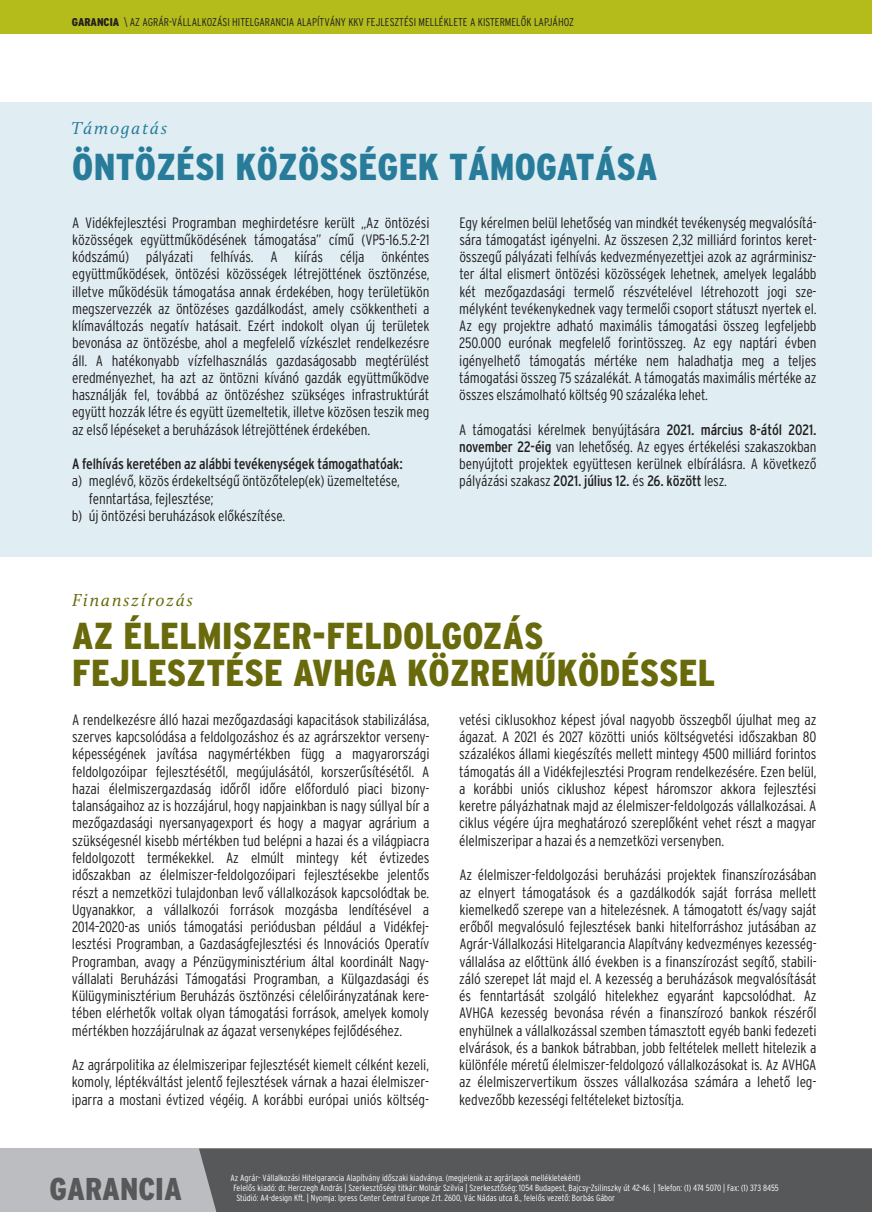
<style>
.page{position:relative;width:872px;height:1212px;background:#fff}
.page>*{position:absolute;margin:0;border:0;box-sizing:border-box;transform-origin:0 0}
.t1{font:37.5px/37px "Interstate Black Condensed HU";letter-spacing:.005em;color:#686a0b}
.t2{font:37.5px "Interstate Black Condensed HU";letter-spacing:.005em;color:#287c9a}
.t3{font:31.5px "Interstate Black Condensed HU";color:#57585a}
.t4{font:italic 18px "Calluna";letter-spacing:.105em;color:#686a0b}
.t5{font:italic 18px "Calluna";letter-spacing:.105em;color:#287c9a}
.t6{font:15px/17.2px "Interstate Light Condensed HU";letter-spacing:-.01em;color:#231f20;text-align:justify}
.t7{font:15px "Interstate Regular Condensed HU";letter-spacing:-.01em;color:#231f20}
.t8{font:11.25px "Interstate Light Condensed HU";color:#231f20}
.t9{font:9px "Interstate Light Condensed HU";color:#fff}
.s1{font-family:"Interstate Black Condensed HU"}
.s2{font-family:"Interstate Regular Condensed HU"}
</style>
<div class="page">
<div style="left:0;top:1148px;width:872px;height:64px;background:#bcbdc0"></div>
<div style="left:199px;top:1148px;width:673px;height:64px;background:#57585a"></div>
<div style="left:0;top:0;width:872px;height:34px;background:#b3bc1b"></div>
<div style="left:0;top:103px;width:872px;height:454px;background:#e0eef4"></div>
<p class="t8" style="left:72px;top:17px;width:503px"><span class="s1">GARANCIA</span> \ AZ AGRÁR-VÁLLALKOZÁSI HITELGARANCIA ALAPÍTVÁNY KKV FEJLESZTÉSI MELLÉKLETE A KISTERMELŐK LAPJÁHOZ</p>
<p class="t5" style="left:71px;top:121px;width:97px">Támogatás</p>
<h1 class="t2" style="left:72px;top:150px;width:586px">ÖNTÖZÉSI KÖZÖSSÉGEK TÁMOGATÁSA</h1>
<p class="t6" style="left:72px;top:214px;width:359px">A Vidékfejlesztési Programban meghirdetésre került „Az öntözési közösségek együttműködésének támogatása” című (VP5-16.5.2-21 kódszámú) pályázati felhívás. A kiírás célja önkéntes együttműködések, öntözési közösségek létrejöttének ösztönzése, illetve működésük támogatása annak érdekében, hogy területükön megszervezzék az öntözéses gazdálkodást, amely csökkentheti a klímaváltozás negatív hatásait. Ezért indokolt olyan új területek bevonása az öntözésbe, ahol a megfelelő vízkészlet rendelkezésre áll. A hatékonyabb vízfelhasználás gazdaságosabb megtérülést eredményezhet, ha azt az öntözni kívánó gazdák együttműködve használják fel, továbbá az öntözéshez szükséges infrastruktúrát együtt hozzák létre és együtt üzemeltetik, illetve közösen teszik meg az első lépéseket a beruházások létrejöttének érdekében.</p>
<p class="t7" style="left:72px;top:457px;width:332px">A felhívás keretében az alábbi tevékenységek támogathatóak:</p>
<p class="t6" style="left:72px;top:508px;width:215px">b) új öntözési beruházások előkészítése.</p>
<p class="t6" style="left:459px;top:214px;width:359px">Egy kérelmen belül lehetőség van mindkét tevékenység megvalósítá&shy;sára támogatást igényelni. Az összesen 2,32 milliárd forintos keret&shy;összegű pályázati felhívás kedvezményezettjei azok az agrárminisz&shy;ter által elismert öntözési közösségek lehetnek, amelyek legalább két mezőgazdasági termelő részvételével létrehozott jogi sze&shy;mélyként tevékenykednek vagy termelői csoport státuszt nyertek el.<br>Az egy projektre adható maximális támogatási összeg legfeljebb 250.000 eurónak megfelelő forintösszeg. Az egy naptári évben igényelhető támogatás mértéke nem haladhatja meg a teljes támogatási összeg 75 százalékát. A támogatás maximális mértéke az összes elszámolható költség 90 százaléka lehet.</p>
<p class="t6" style="left:459px;top:421px;width:359px">A támogatási kérelmek benyújtására <span class="s2">2021. március 8-ától 2021. november 22-éig</span> van lehetőség. Az egyes értékelési szakaszokban benyújtott projektek együttesen kerülnek elbírálásra. A következő pályázási szakasz <span class="s2">2021. július 12.</span> és <span class="s2">26. között</span> lesz.</p>
<p class="t6" style="left:89px;top:473px;width:312px;text-indent:-17px">a) meglévő, közös érdekeltségű öntözőtelep(ek) üzemeltetése, fenntartása, fejlesztése;</p>
<p class="t4" style="left:72px;top:592px;width:122px">Finanszírozás</p>
<h1 class="t1" style="left:72px;top:620px;width:644px">AZ ÉLELMISZER-FELDOLGOZÁS<br>FEJLESZTÉSE AVHGA KÖZREMŰKÖDÉSSEL</h1>
<p class="t6" style="left:72px;top:712px;width:359px">A rendelkezésre álló hazai mezőgazdasági kapacitások stabilizálása, szerves kapcsolódása a feldolgozáshoz és az agrárszektor verseny&shy;képességének javítása nagymértékben függ a magyarországi feldolgozóipar fejlesztésétől, megújulásától, korszerűsítésétől. A hazai élelmiszergazdaság időről időre előforduló piaci bizony&shy;talanságaihoz az is hozzájárul, hogy napjainkban is nagy súllyal bír a mezőgazdasági nyersanyagexport és hogy a magyar agrárium a szükségesnél kisebb mértékben tud belépni a hazai és a világpiacra feldolgozott termékekkel. Az elmúlt mintegy két évtizedes időszakban az élelmiszer-feldolgozóipari fejlesztésekbe jelentős részt a nemzetközi tulajdonban levő vállalkozások kapcsolódtak be.<br>Ugyanakkor, a vállalkozói források mozgásba lendítésével a 2014–2020-as uniós támogatási periódusban például a Vidékfej&shy;lesztési Programban, a Gazdaságfejlesztési és Innovációs Operatív Programban, avagy a Pénzügyminisztérium által koordinált Nagy&shy;vállalati Beruházási Támogatási Programban, a Külgazdasági és Külügyminisztérium Beruházás ösztönzési célelőirányzatának kere&shy;tében elérhetők voltak olyan támogatási források, amelyek komoly mértékben hozzájárulnak az ágazat versenyképes fejlődéséhez.</p>
<p class="t6" style="left:72px;top:1057px;width:359px">Az agrárpolitika az élelmiszeripar fejlesztését kiemelt célként kezeli, komoly, léptékváltást jelentő fejlesztések várnak a hazai élelmiszer&shy;iparra a mostani évtized végéig. A korábbi európai uniós költség-</p>
<p class="t6" style="left:459px;top:712px;width:359px">vetési ciklusokhoz képest jóval nagyobb összegből újulhat meg az ágazat. A 2021 és 2027 közötti uniós költségvetési időszakban 80 százalékos állami kiegészítés mellett mintegy 4500 milliárd forintos támogatás áll a Vidékfejlesztési Program rendelkezésére. Ezen belül, a korábbi uniós ciklushoz képest háromszor akkora fejlesztési keretre pályázhatnak majd az élelmiszer-feldolgozás vállalkozásai. A ciklus végére újra meghatározó szereplőként vehet részt a magyar élelmiszeripar a hazai és a nemzetközi versenyben.</p>
<p class="t6" style="left:459px;top:867px;width:359px">Az élelmiszer-feldolgozási beruházási projektek finanszírozásában az elnyert támogatások és a gazdálkodók saját forrása mellett kiemelkedő szerepe van a hitelezésnek. A támogatott és/vagy saját erőből megvalósuló fejlesztések banki hitelforráshoz jutásában az Agrár-Vállalkozási Hitelgarancia Alapítvány kedvezményes kezesség&shy;vállalása az előttünk álló években is a finanszírozást segítő, stabili&shy;záló szerepet lát majd el. A kezesség a beruházások megvalósítását és fenntartását szolgáló hitelekhez egyaránt kapcsolódhat. Az AVHGA kezesség bevonása révén a finanszírozó bankok részéről enyhülnek a vállalkozással szemben támasztott egyéb banki fedezeti elvárások, és a bankok bátrabban, jobb feltételek mellett hitelezik a különféle méretű élelmiszer-feldolgozó vállalkozásokat is. Az AVHGA az élelmiszervertikum összes vállalkozása számára a lehető leg&shy;kedvezőbb kezességi feltételeket biztosítja.</p>
<h2 class="t3" style="left:50px;top:1174px;width:134px">GARANCIA</h2>
<p class="t9" style="left:231px;top:1173px;width:352px">Az Agrár- Vállalkozási Hitelgarancia Alapítvány időszaki kiadványa. (megjelenik az agrárlapok mellékleteként)</p>
<p class="t9" style="left:233px;top:1183px;width:546px">Felelős kiadó: dr. Herczegh András | Szerkesztőségi titkár: Molnár Szilvia | Szerkesztőség: 1054 Budapest, Bajcsy-Zsilinszky út 42-46. | Telefon: (1) 474 5070 | Fax: (1) 373 8455</p>
<p class="t9" style="left:236px;top:1193px;width:380px">Stúdió: A4-design Kft. | Nyomja: Ipress Center Central Europe Zrt. 2600, Vác Nádas utca 8., felelős vezető: Borbás Gábor</p>
</div>
